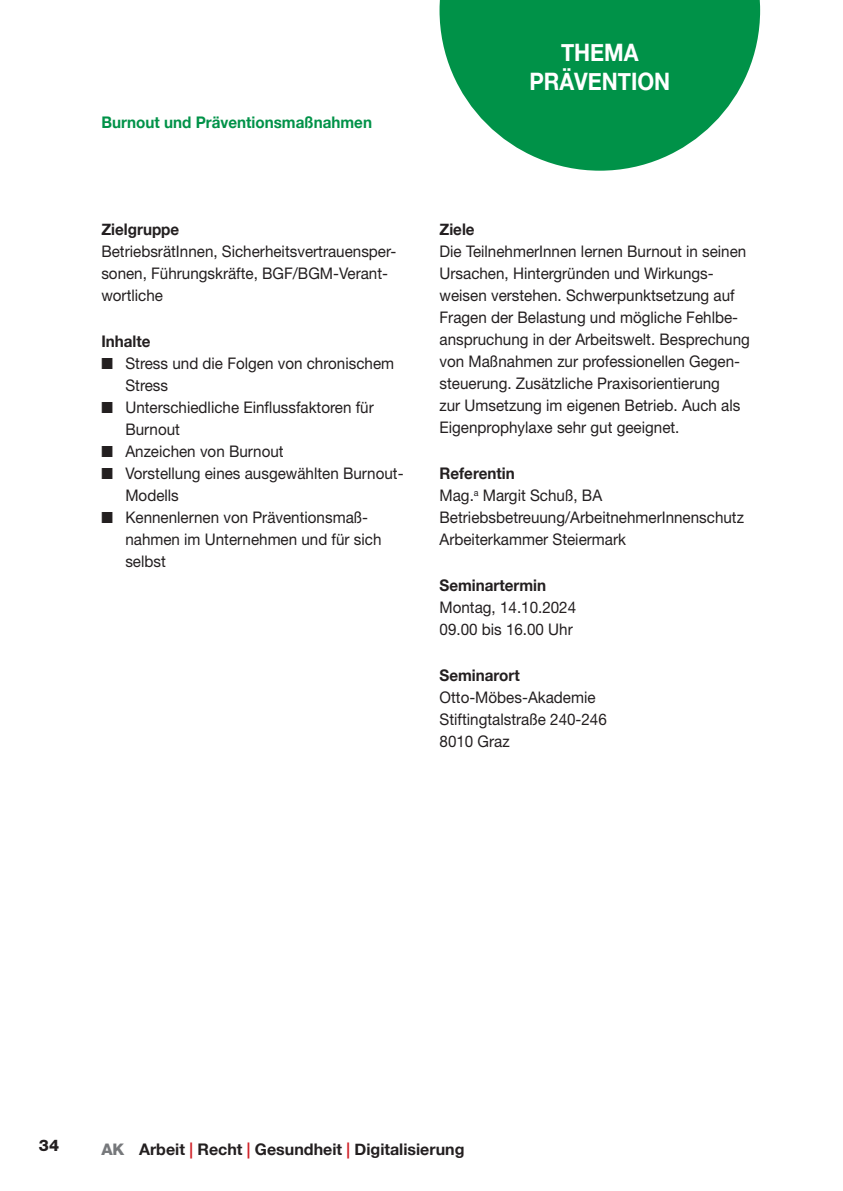
<style>
.page{position:relative;width:843px;height:1191px;background:#fff}
.page>*{position:absolute;margin:0;border:0;box-sizing:border-box;transform-origin:0 0}
.Grundschrift{font:700 24px "Helvetica Neue";color:#fff;scale:.9 1}
.Fließtext{font:16px/22px "Helvetica Neue LT Std";color:#231f20;scale:.95 1}
.Überschrift_3{font:700 16px "Helvetica Neue";color:#231f20;scale:.95 1}
.Überschrift_3-2{font:700 16px "Helvetica Neue";color:#231f20}
.Überschrift_2_GRÜN{font:700 16px "Helvetica Neue";color:#009248;scale:.95 1}
.t1{font:800 16px "Helvetica Neue LT Std";color:#231f20}
.s1{font-family:"Helvetica Neue LT Std";font-weight:800;color:#76787b}
.s2{color:#d1232a}
</style>
<div class="page">
<svg style="left:439px;top:0;width:321px;height:171px;fill:#009248"></svg>
<p class="Überschrift_2_GRÜN" style="left:101px;top:110px;width:286px">Burnout und Präventionsmaßnahmen</p>
<p class="Grundschrift" style="left:561px;top:33px;width:88px">THEMA</p>
<p class="Grundschrift" style="left:529px;top:62px;width:158px">PRÄVENTION</p>
<p class="Überschrift_3" style="left:101px;top:217px;width:84px">Zielgruppe</p>
<p class="Fließtext" style="left:101px;top:240px;width:312px">BetriebsrätInnen, Sicherheitsvertrauensper&shy;sonen, Führungskräfte, BGF/BGM-Verant&shy;wortliche</p>
<p class="Überschrift_3" style="left:101px;top:329px;width:53px">Inhalte</p>
<p class="Fließtext" style="left:125px;top:352px;width:284px;text-indent:-24px">■ Stress und die Folgen von chronischem<br>Stress</p>
<p class="Fließtext" style="left:125px;top:396px;width:263px;text-indent:-24px">■ Unterschiedliche Einflussfaktoren für<br>Burnout</p>
<p class="Fließtext" style="left:101px;top:440px;width:193px">■ Anzeichen von Burnout</p>
<p class="Fließtext" style="left:125px;top:462px;width:294px;text-indent:-24px">■ Vorstellung eines ausgewählten Burnout-<br>Modells</p>
<p class="Fließtext" style="left:125px;top:506px;width:271px;text-indent:-24px">■ Kennenlernen von Präventionsmaß&shy;nahmen im Unternehmen und für sich selbst</p>
<p class="Überschrift_3" style="left:439px;top:217px;width:38px">Ziele</p>
<p class="Fließtext" style="left:439px;top:240px;width:328px">Die TeilnehmerInnen lernen Burnout in seinen Ursachen, Hintergründen und Wirkungs&shy;weisen verstehen. Schwerpunktsetzung auf Fragen der Belastung und mögliche Fehlbe&shy;anspruchung in der Arbeitswelt. Besprechung von Maßnahmen zur professionellen Gegen&shy;steuerung. Zusätzliche Praxisorientierung<br>zur Umsetzung im eigenen Betrieb. Auch als Eigenprophylaxe sehr gut geeignet.</p>
<p class="Überschrift_3" style="left:439px;top:461px;width:81px">Referentin</p>
<p class="Fließtext" style="left:439px;top:484px;width:173px">Mag.<sup>a</sup> Margit Schuß, BA</p>
<p class="Fließtext" style="left:439px;top:506px;width:322px">Betriebsbetreuung/ArbeitnehmerInnenschutz</p>
<p class="Fließtext" style="left:439px;top:528px;width:198px">Arbeiterkammer Steiermark</p>
<p class="Überschrift_3" style="left:439px;top:573px;width:114px">Seminartermin</p>
<p class="Fließtext" style="left:439px;top:596px;width:145px">Montag, 14.10.2024</p>
<p class="Fließtext" style="left:439px;top:618px;width:142px">09.00 bis 16.00 Uhr</p>
<p class="Überschrift_3" style="left:439px;top:663px;width:86px">Seminarort</p>
<p class="Fließtext" style="left:439px;top:686px;width:166px">Otto-Möbes-Akademie</p>
<p class="Fließtext" style="left:439px;top:708px;width:178px">Stiftingtalstraße 240-246</p>
<p class="Fließtext" style="left:439px;top:730px;width:75px">8010 Graz</p>
<p class="t1" style="left:39px;top:1135px;width:22px">34</p>
<p class="Überschrift_3-2" style="left:101px;top:1136px;width:364px"><span class="s1">AK</span> Arbeit <span class="s2">|</span> Recht <span class="s2">|</span> Gesundheit <span class="s2">|</span> Digitalisierung</p>
</div>
